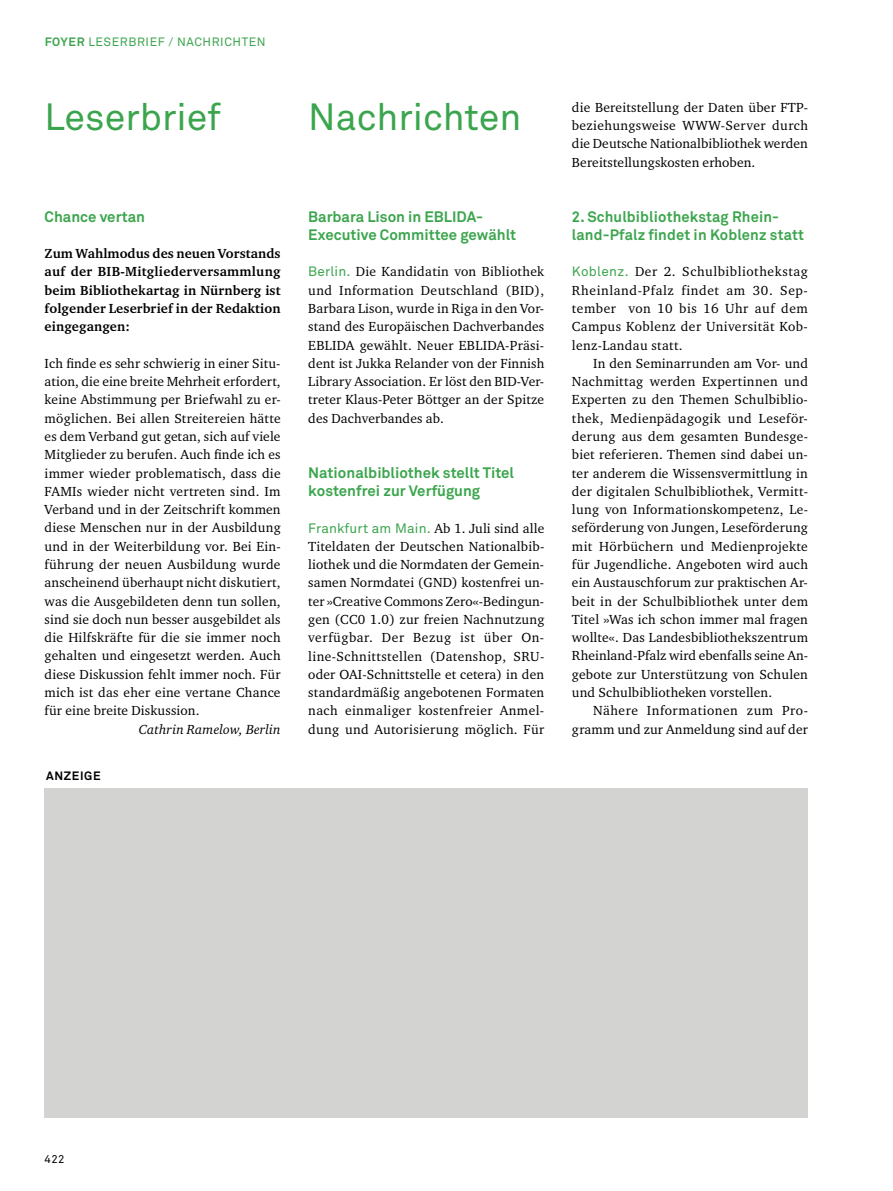
<style>
.page{position:relative;width:893px;height:1191px;background:#fff}
.page>*{position:absolute;margin:0;border:0;box-sizing:border-box;transform-origin:0 0}
.t1{font:37.5px "Akkurat Pro";color:#3ba54d}
.t2{font:700 15px/18.3px "Akkurat Pro";color:#3ba54d}
.t3{font:13.5px/18.3px "Charter ITC Pro";letter-spacing:.01em;color:#000;text-align:justify}
.t4{font:700 13.5px/18.3px "Charter ITC Pro";letter-spacing:.01em;color:#000;text-align:justify}
.t5{font:13.5px "Akkurat Pro";letter-spacing:.01em;color:#3ba54d}
.t6{font:italic 13.5px "Charter ITC Pro";letter-spacing:.01em;color:#000}
.t7{font:12px "Akkurat Pro";letter-spacing:.05em;color:#3ba54d}
.t8{font:700 12px "Akkurat Pro";letter-spacing:.05em;color:#000}
.t9{font:11.25px "Akkurat Pro";color:#000}
.s1{font-weight:700}
.s2{font-family:"Akkurat Pro";color:#3ba54d}
.s3{font-family:"Charter ITC Pro";color:#000}
</style>
<div class="page">
<div style="left:45px;top:788px;width:763px;height:329px;background:#d3d3d2"></div>
<p class="t7" style="left:45px;top:35px;width:223px"><span class="s1">FOYER</span> LESERBRIEF / NACHRICHTEN</p>
<h1 class="t1" style="left:45px;top:95px;width:178px">Leserbrief</h1>
<p class="t2" style="left:45px;top:207px;width:102px">Chance vertan</p>
<p class="t4" style="left:45px;top:244px;width:237px">Zum Wahlmodus des neuen Vorstands auf der BIB-Mitgliederversammlung beim Bibliothekartag in Nürnberg ist folgender Leserbrief in der Redaktion eingegangen:</p>
<p class="t3" style="left:45px;top:354px;width:238px">Ich finde es sehr schwierig in einer Situ&shy;ation, die eine breite Mehrheit erfordert, keine Abstimmung per Briefwahl zu er&shy;möglichen. Bei allen Streitereien hätte es dem Verband gut getan, sich auf viele Mitglieder zu berufen. Auch finde ich es immer wieder problematisch, dass die FAMIs wieder nicht vertreten sind. Im Verband und in der Zeitschrift kommen diese Menschen nur in der Ausbildung und in der Weiterbildung vor. Bei Ein&shy;führung der neuen Ausbildung wurde anscheinend überhaupt nicht diskutiert, was die Ausgebildeten denn tun sollen, sind sie doch nun besser ausgebildet als die Hilfskräfte für die sie immer noch gehalten und eingesetzt werden. Auch diese Diskussion fehlt immer noch. Für mich ist das eher eine vertane Chance für eine breite Diskussion.</p>
<p class="t6" style="left:139px;top:720px;width:143px">Cathrin Ramelow, Berlin</p>
<p class="t8" style="left:46px;top:768px;width:56px">ANZEIGE</p>
<h1 class="t1" style="left:308px;top:95px;width:214px">Nachrichten</h1>
<p class="t2" style="left:308px;top:207px;width:209px">Barbara Lison in EBLIDA-<br>Executive Committee gewählt</p>
<p class="t3" style="left:308px;top:262px;width:238px"><span class="s2">Berlin.</span> Die Kandidatin von Bibliothek und Information Deutschland (BID), Barbara Lison, wurde in Riga in den Vor&shy;stand des Europäischen Dachverbandes EBLIDA gewählt. Neuer EBLIDA-Präsi&shy;dent ist Jukka Relander von der Finnish Library Association. Er löst den BID-Ver&shy;treter Klaus-Peter Böttger an der Spitze des Dachverbandes ab.</p>
<p class="t2" style="left:308px;top:463px;width:207px">Nationalbibliothek stellt Titel kostenfrei zur Verfügung</p>
<p class="t5" style="left:308px;top:520px;width:238px">Frankfurt am Main. <span class="s3">Ab 1. Juli sind alle</span></p>
<p class="t3" style="left:308px;top:537px;width:238px">Titeldaten der Deutschen Nationalbib&shy;liothek und die Normdaten der Gemein&shy;samen Normdatei (GND) kostenfrei un&shy;ter »Creative Commons Zero«-Bedingun&shy;gen (CC0 1.0) zur freien Nachnutzung verfügbar. Der Bezug ist über On&shy;line-Schnittstellen (Datenshop, SRU&shy;oder OAI-Schnittstelle et cetera) in den standardmäßig angebotenen Formaten nach einmaliger kostenfreier Anmel&shy;dung und Autorisierung möglich. Für</p>
<p class="t3" style="left:572px;top:98px;width:238px">die Bereitstellung der Daten über FTP&shy;beziehungsweise WWW-Server durch die Deutsche Nationalbibliothek werden Bereitstellungskosten erhoben.</p>
<p class="t2" style="left:572px;top:207px;width:234px">2. Schulbibliothekstag Rhein&shy;land-Pfalz findet in Koblenz statt</p>
<p class="t3" style="left:572px;top:262px;width:237px"><span class="s2">Koblenz.</span> Der 2. Schulbibliothekstag Rheinland-Pfalz findet am 30. Sep&shy;tember von 10 bis 16 Uhr auf dem Campus Koblenz der Universität Kob&shy;lenz-Landau statt.</p>
<p class="t3" style="left:572px;top:354px;width:238px;text-indent:21px">In den Seminarrunden am Vor- und Nachmittag werden Expertinnen und Experten zu den Themen Schulbiblio&shy;thek, Medienpädagogik und Leseför&shy;derung aus dem gesamten Bundesge&shy;biet referieren. Themen sind dabei un&shy;ter anderem die Wissensvermittlung in der digitalen Schulbibliothek, Vermitt&shy;lung von Informationskompetenz, Le&shy;seförderung von Jungen, Leseförderung mit Hörbüchern und Medienprojekte für Jugendliche. Angeboten wird auch ein Austauschforum zur praktischen Ar&shy;beit in der Schulbibliothek unter dem Titel »Was ich schon immer mal fragen wollte«. Das Landesbibliothekszentrum Rheinland-Pfalz wird ebenfalls seine An&shy;gebote zur Unterstützung von Schulen und Schulbibliotheken vorstellen.</p>
<p class="t3" style="left:572px;top:701px;width:238px;text-align:right">Nähere Informationen zum Pro&shy;gramm und zur Anmeldung sind auf der</p>
<p class="t9" style="left:45px;top:1152px;width:21px">422</p>
</div>
